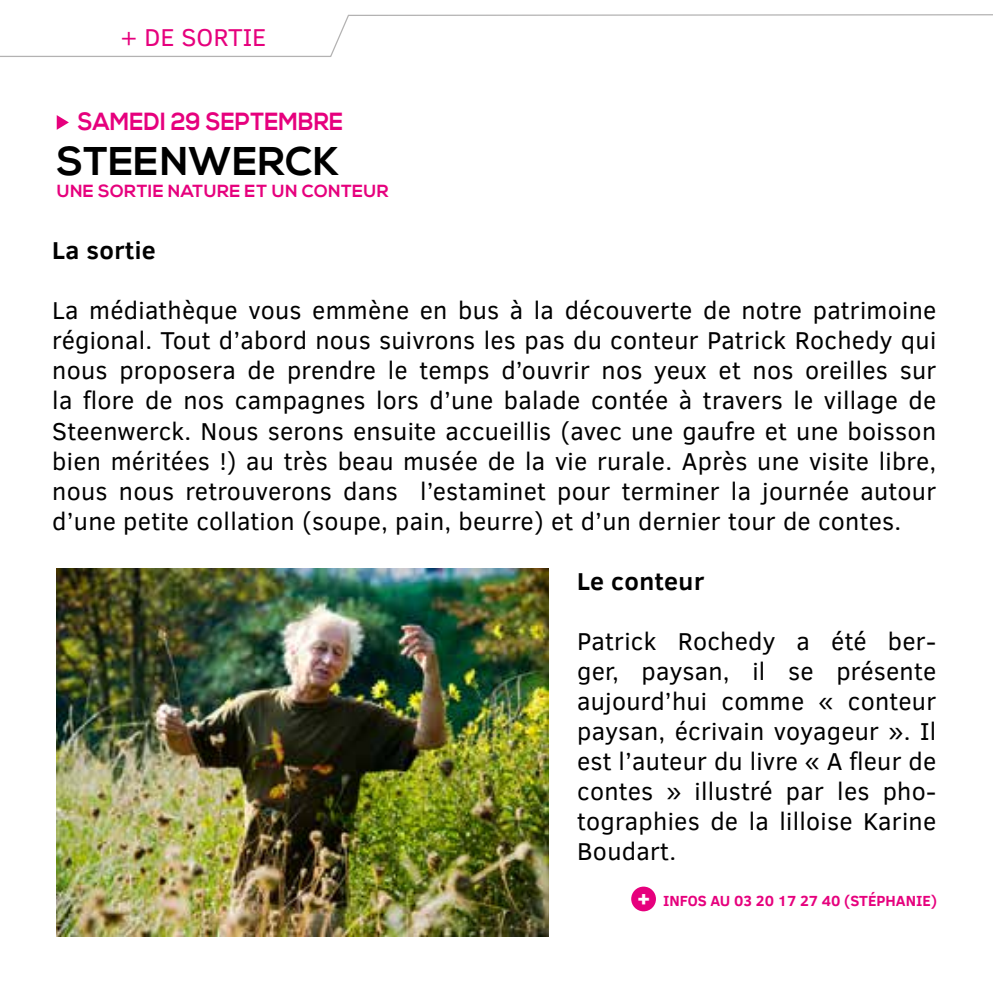
<style>
.page{position:relative;width:993px;height:993px;background:#fff}
.page>*{position:absolute;margin:0;border:0;box-sizing:border-box;transform-origin:0 0}
.t1{font:700 40px "Nexa";letter-spacing:.005em;color:#000}
.t2{font:25px/30px "Clear Sans";letter-spacing:.01em;color:#000;text-align:justify}
.t3{font:700 25px "Clear Sans";letter-spacing:.02em;color:#000}
.t4{font:25px "Clear Sans";color:#e6007d}
.t5{font:700 24.75px "Nexa";letter-spacing:.005em;color:#e6007d;scale:.91 1}
.t6{font:700 17.5px "Nexa";letter-spacing:.02em;color:#e6007d}
.t7{font:700 15px "Clear Sans";color:#e6007d}
.s1{font-family:"Nexa";font-size:25.25px;color:#fff}
</style>
<div class="page">
<svg style="left:0;top:14px;width:992px;height:43px"></svg>
<svg style="left:57px;top:115px;width:12px;height:15px"></svg>
<img style="left:57px;top:568px;width:491px;height:367px">
<div style="left:631px;top:886px;width:24px;height:25px;background:#e6007d;border-radius:50%"></div>
<p class="t4" style="left:120px;top:21px;width:148px">+ DE SORTIE</p>
<p class="t5" style="left:78px;top:107px;width:293px">SAMEDI 29 SEPTEMBRE</p>
<h1 class="t1" style="left:57px;top:138px;width:284px">STEENWERCK</h1>
<p class="t6" style="left:57px;top:181px;width:333px">UNE SORTIE NATURE ET UN CONTEUR</p>
<p class="t3" style="left:52px;top:232px;width:105px">La sortie</p>
<p class="t2" style="left:52px;top:295px;width:885px">La médiathèque vous emmène en bus à la découverte de notre patrimoine régional. Tout d’abord nous suivrons les pas du conteur Patrick Rochedy qui nous proposera de prendre le temps d’ouvrir nos yeux et nos oreilles sur la flore de nos campagnes lors d’une balade contée à travers le village de Steenwerck. Nous serons ensuite accueillis (avec une gaufre et une boisson bien méritées !) au très beau musée de la vie rurale. Après une visite libre, nous nous retrouverons dans l’estaminet pour terminer la journée autour d’une petite collation (soupe, pain, beurre) et d’un dernier tour de contes.</p>
<p class="t3" style="left:577px;top:562px;width:129px">Le conteur</p>
<p class="t2" style="left:577px;top:625px;width:360px">Patrick Rochedy a été ber&shy;ger, paysan, il se présente aujourd’hui comme « conteur paysan, écrivain voyageur ». Il est l’auteur du livre « A fleur de contes » illustré par les pho&shy;tographies de la lilloise Karine Boudart.</p>
<p class="t7" style="left:638px;top:889px;width:300px"><span class="s1">+</span> INFOS AU 03 20 17 27 40 (STÉPHANIE)</p>
</div>
